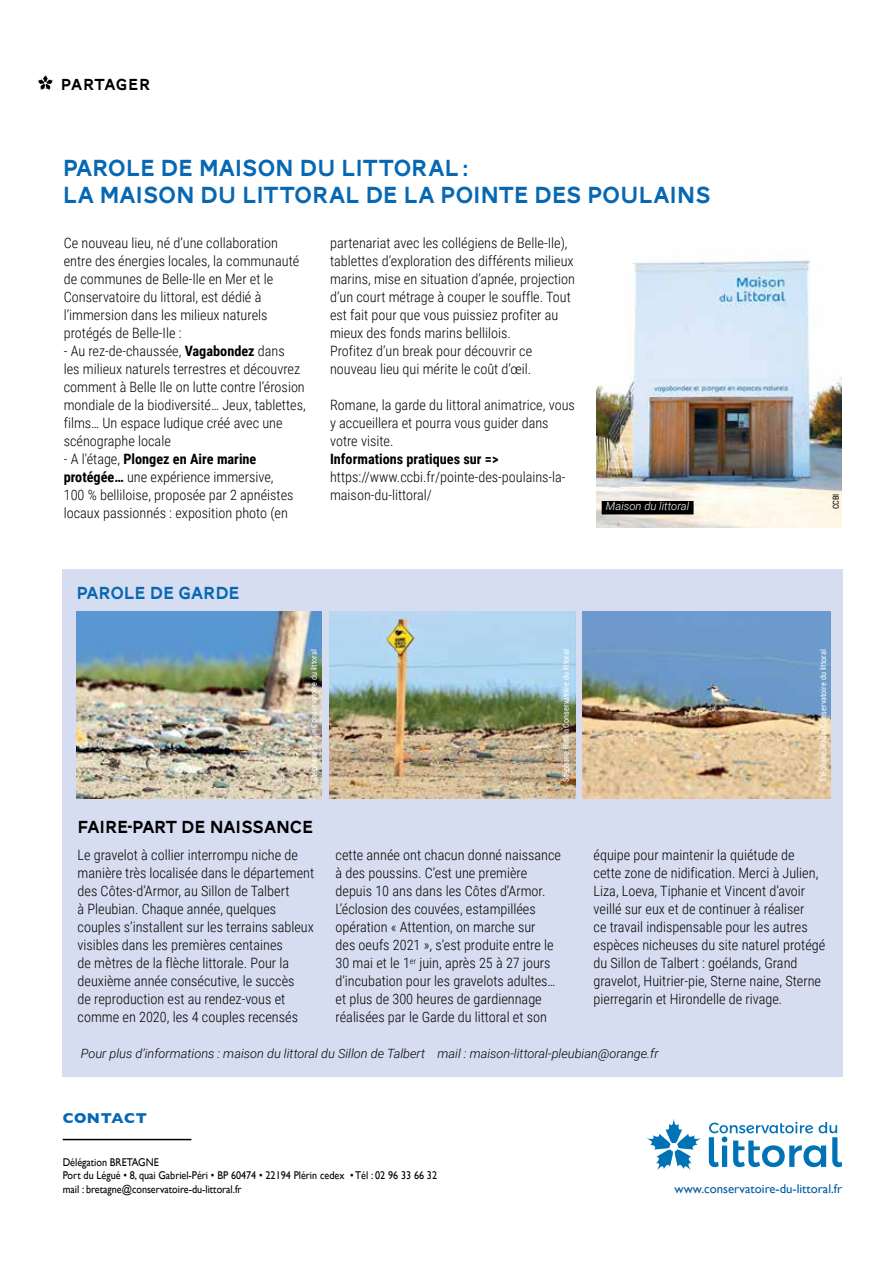
<style>
.page{position:relative;width:893px;height:1263px;background:#fff}
.page>*{position:absolute;margin:0;border:0;box-sizing:border-box;transform-origin:0 0}
.t1{font:24px/27px "AW Conqueror Carved One";letter-spacing:-.01em;color:#0668b3}
.t2{font:18px "AW Conqueror Carved One";letter-spacing:-.01em;color:#000}
.t3{font:18px "AW Conqueror Carved One";letter-spacing:-.01em;color:#0668b3}
.t4{font:16.5px "AW Conqueror Carved One";letter-spacing:.02em;color:#000}
.t5{font:700 14.55px "Gill Sans";letter-spacing:.035em;color:#0668b3}
.t6{font:300 14.25px/18px "Roboto Condensed";color:#000}
.t7{font:700 14.25px "Roboto Condensed";color:#000}
.t8{font:italic 300 12.75px "Roboto";color:#000}
.t9{font:12.75px "Gill Sans";color:#005ca2}
.t10{font:11.25px/13.5px "Gill Sans";color:#000;scale:.9 1}
.t11{font:italic 300 11.25px "Roboto";color:#fff}
.t12{font:8.25px "Roboto Condensed";color:#fff}
.t13{font:8.25px "Roboto Condensed";color:#000}
.s1{font-weight:700}
</style>
<div class="page">
<div style="left:63px;top:570px;width:780px;height:507px;background:#d7ddf0"></div>
<img style="left:596px;top:260px;width:246px;height:267px">
<svg style="left:37px;top:75px;width:17px;height:15px"></svg>
<svg style="left:709px;top:1122px;width:133px;height:45px"></svg>
<svg style="left:647px;top:1119px;width:54px;height:51px"></svg>
<hr style="left:63px;top:1139px;width:128px;height:1px;background:#000">
<div style="left:602px;top:501px;width:92px;height:13px;background:#000"></div>
<img style="left:583px;top:611px;width:247px;height:188px">
<img style="left:330px;top:611px;width:245px;height:188px">
<img style="left:77px;top:611px;width:244px;height:188px">
<p class="t4" style="left:61px;top:77px;width:91px">PARTAGER</p>
<h1 class="t1" style="left:63px;top:157px;width:650px">PAROLE DE MAISON DU LITTORAL:<br>LA MAISON DU LITTORAL DE LA POINTE DES POULAINS</h1>
<p class="t6" style="left:64px;top:234px;width:237px">Ce nouveau lieu, né d’une collaboration entre des énergies locales, la communauté de communes de Belle-Ile en Mer et le Conservatoire du littoral, est dédié à l’immersion dans les milieux naturels protégés de Belle-Ile :</p>
<p class="t6" style="left:64px;top:342px;width:244px">- Au rez-de-chaussée, <span class="s1">Vagabondez</span> dans<br>les milieux naturels terrestres et découvrez comment à Belle Ile on lutte contre l’érosion mondiale de la biodiversité… Jeux, tablettes, films… Un espace ludique créé avec une scénographe locale</p>
<p class="t6" style="left:64px;top:450px;width:231px">- A l'étage, <span class="s1">Plongez en Aire marine protégée…</span> une expérience immersive, 100 % belliloise, proposée par 2 apnéistes locaux passionnés : exposition photo (en</p>
<p class="t6" style="left:330px;top:234px;width:247px">partenariat avec les collégiens de Belle-Ile), tablettes d’exploration des différents milieux marins, mise en situation d’apnée, projection d’un court métrage à couper le souffle. Tout est fait pour que vous puissiez profiter au mieux des fonds marins bellilois.<br>Profitez d’un break pour découvrir ce nouveau lieu qui mérite le coût d’œil.</p>
<p class="t6" style="left:330px;top:396px;width:246px">Romane, la garde du littoral animatrice, vous y accueillera et pourra vous guider dans votre visite.</p>
<p class="t7" style="left:330px;top:449px;width:170px">Informations pratiques sur =&gt;</p>
<p class="t6" style="left:330px;top:468px;width:237px">https://www.ccbi.fr/pointe-des-poulains-la&shy;maison-du-littoral/</p>
<p class="t3" style="left:77px;top:585px;width:165px">PAROLE DE GARDE</p>
<p class="t11" style="left:606px;top:498px;width:85px">Maison du littoral</p>
<p class="t13" style="left:830px;top:509px;width:17px;rotate:-90deg">CCBI</p>
<p class="t12" style="left:308px;top:782px;width:134px;rotate:-90deg">Stéphane Riallin Conservatoire du littoral</p>
<p class="t12" style="left:560px;top:782px;width:134px;rotate:-90deg">Stéphane Riallin Conservatoire du littoral</p>
<p class="t12" style="left:817px;top:782px;width:134px;rotate:-90deg">Stéphane Riallin Conservatoire du littoral</p>
<p class="t2" style="left:78px;top:819px;width:237px">FAIRE-PART DE NAISSANCE</p>
<p class="t6" style="left:78px;top:846px;width:238px">Le gravelot à collier interrompu niche de manière très localisée dans le département des Côtes-d’Armor, au Sillon de Talbert<br>à Pleubian. Chaque année, quelques couples s’installent sur les terrains sableux visibles dans les premières centaines<br>de mètres de la flèche littorale. Pour la deuxième année consécutive, le succès<br>de reproduction est au rendez-vous et comme en 2020, les 4 couples recensés</p>
<p class="t6" style="left:336px;top:846px;width:227px">cette année ont chacun donné naissance à des poussins. C’est une première depuis 10 ans dans les Côtes d’Armor.<br>L’éclosion des couvées, estampillées opération « Attention, on marche sur<br>des oeufs 2021 », s’est produite entre le 30 mai et le 1<sup>er</sup> juin, après 25 à 27 jours d’incubation pour les gravelots adultes… et plus de 300 heures de gardiennage réalisées par le Garde du littoral et son</p>
<p class="t6" style="left:594px;top:846px;width:233px">équipe pour maintenir la quiétude de cette zone de nidification. Merci à Julien, Liza, Loeva, Tiphanie et Vincent d’avoir veillé sur eux et de continuer à réaliser<br>ce travail indispensable pour les autres espèces nicheuses du site naturel protégé du Sillon de Talbert : goélands, Grand gravelot, Huitrier-pie, Sterne naine, Sterne pierregarin et Hirondelle de rivage.</p>
<p class="t8" style="left:81px;top:1045px;width:579px">Pour plus d’informations : maison du littoral du Sillon de Talbert mail : maison-littoral-pleubian@orange.fr</p>
<p class="t5" style="left:63px;top:1106px;width:86px">CONTACT</p>
<p class="t10" style="left:63px;top:1155px;width:417px">Délégation BRETAGNE<br>Port du Légué • 8, quai Gabriel-Péri • BP 60474 • 22194 Plérin cedex • Tél : 02 96 33 66 32 mail : bretagne@conservatoire-du-littoral.fr</p>
<p class="t9" style="left:675px;top:1181px;width:169px">www.conservatoire-du-littoral.fr</p>
</div>
